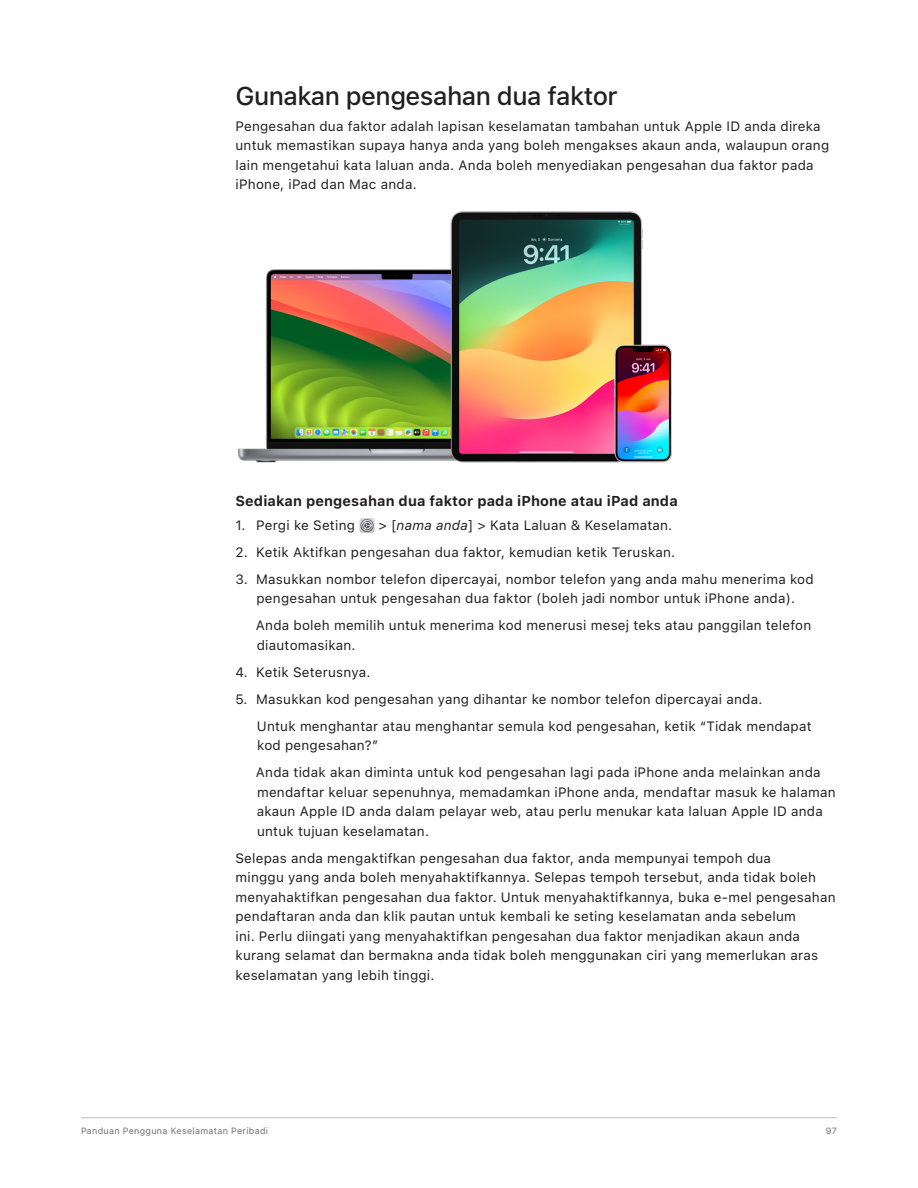
<style>
.page{position:relative;width:918px;height:1188px;background:#fff}
.page>*{position:absolute;margin:0;border:0;box-sizing:border-box;transform-origin:0 0}
.t1{font:500 25.5px "SF Pro Text";letter-spacing:-.02em;color:#231f20}
.Task_Heading{font:700 14.25px "SF Pro Text";letter-spacing:.01em;color:#231f20}
.Body{font:13.5px/19.5px "SF Pro Text";letter-spacing:.015em;color:#231f20}
.Bullet_Body_Level_1{font:13.5px/19.5px "SF Pro Text";letter-spacing:.015em;color:#231f20}
.t2{font:9px "SF Pro Text";letter-spacing:.035em;color:#6c6d70}
.s1{font-style:italic}
</style>
<div class="page">
<hr style="left:81px;top:1117px;width:756px;height:1px;background:#bcbdc0">
<img style="left:238px;top:212px;width:434px;height:250px">
<img style="left:359px;top:518px;width:15px;height:15px">
<h2 class="t1" style="left:236px;top:82px;width:384px">Gunakan pengesahan dua faktor</h2>
<p class="Body" style="left:236px;top:116px;width:595px">Pengesahan dua faktor adalah lapisan keselamatan tambahan untuk Apple ID anda direka untuk memastikan supaya hanya anda yang boleh mengakses akaun anda, walaupun orang lain mengetahui kata laluan anda. Anda boleh menyediakan pengesahan dua faktor pada iPhone, iPad dan Mac anda.</p>
<p class="Task_Heading" style="left:236px;top:492px;width:444px">Sediakan pengesahan dua faktor pada iPhone atau iPad anda</p>
<p class="Body" style="left:236px;top:515px;width:121px">1. Pergi ke Seting</p>
<p class="Body" style="left:378px;top:515px;width:295px">&gt; [<span class="s1">nama anda</span>] &gt; Kata Laluan &amp; Keselamatan.</p>
<p class="Body" style="left:236px;top:542px;width:441px">2. Ketik Aktifkan pengesahan dua faktor, kemudian ketik Teruskan.</p>
<p class="Body" style="left:236px;top:569px;width:580px;text-align:center">3. Masukkan nombor telefon dipercayai, nombor telefon yang anda mahu menerima kod pengesahan untuk pengesahan dua faktor (boleh jadi nombor untuk iPhone anda).</p>
<p class="Bullet_Body_Level_1" style="left:256px;top:616px;width:557px">Anda boleh memilih untuk menerima kod menerusi mesej teks atau panggilan telefon diautomasikan.</p>
<p class="Body" style="left:236px;top:662px;width:136px">4. Ketik Seterusnya.</p>
<p class="Body" style="left:236px;top:689px;width:528px">5. Masukkan kod pengesahan yang dihantar ke nombor telefon dipercayai anda.</p>
<p class="Bullet_Body_Level_1" style="left:257px;top:716px;width:556px">Untuk menghantar atau menghantar semula kod pengesahan, ketik “Tidak mendapat kod pengesahan?”</p>
<p class="Bullet_Body_Level_1" style="left:256px;top:763px;width:581px">Anda tidak akan diminta untuk kod pengesahan lagi pada iPhone anda melainkan anda mendaftar keluar sepenuhnya, memadamkan iPhone anda, mendaftar masuk ke halaman akaun Apple ID anda dalam pelayar web, atau perlu menukar kata laluan Apple ID anda untuk tujuan keselamatan.</p>
<p class="Body" style="left:236px;top:848px;width:602px">Selepas anda mengaktifkan pengesahan dua faktor, anda mempunyai tempoh dua<br>minggu yang anda boleh menyahaktifkannya. Selepas tempoh tersebut, anda tidak boleh menyahaktifkan pengesahan dua faktor. Untuk menyahaktifkannya, buka e-mel pengesahan pendaftaran anda dan klik pautan untuk kembali ke seting keselamatan anda sebelum<br>ini. Perlu diingati yang menyahaktifkan pengesahan dua faktor menjadikan akaun anda kurang selamat dan bermakna anda tidak boleh menggunakan ciri yang memerlukan aras keselamatan yang lebih tinggi.</p>
<p class="t2" style="left:81px;top:1125px;width:189px">Panduan Pengguna Keselamatan Peribadi</p>
<p class="t2" style="left:826px;top:1125px;width:12px">97</p>
</div>
